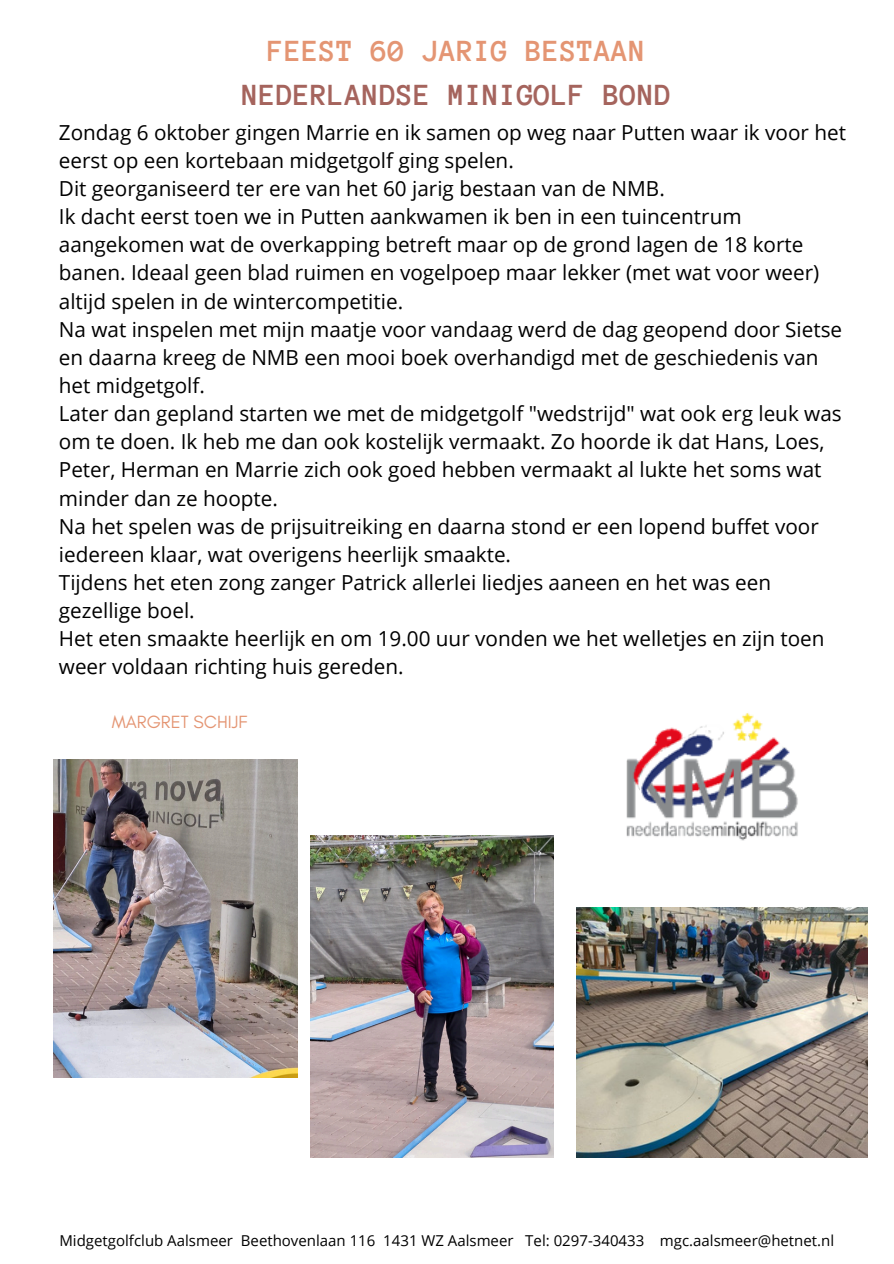
<style>
.page{position:relative;width:894px;height:1264px;background:#fff}
.page>*{position:absolute;margin:0;border:0;box-sizing:border-box;transform-origin:0 0}
.t1{font:700 31.5px/43.8px "Anonymous Pro";color:#a5645d;text-align:center}
.t2{font:20.7px/28.2px "Open Sans";color:#000}
.t3{font:18px "Glacial Indifference";color:#e49573}
.t4{font:15px "Open Sans";color:#000}
.s1{color:#e49573}
</style>
<div class="page">
<img style="left:626px;top:713px;width:172px;height:128px">
<img style="left:53px;top:760px;width:244px;height:317px">
<img style="left:311px;top:835px;width:242px;height:322px">
<img style="left:576px;top:907px;width:291px;height:250px">
<h2 class="t1" style="left:242px;top:29px;width:431px"><span class="s1">FEEST 60 JARIG BESTAAN<br></span>NEDERLANDSE MINIGOLF BOND</h2>
<h2 class="t2" style="left:59px;top:118px;width:788px">Zondag 6 oktober gingen Marrie en ik samen op weg naar Putten waar ik voor het eerst op een kortebaan midgetgolf ging spelen.<br>Dit georganiseerd ter ere van het 60 jarig bestaan van de NMB.<br>Ik dacht eerst toen we in Putten aankwamen ik ben in een tuincentrum aangekomen wat de overkapping betreft maar op de grond lagen de 18 korte banen. Ideaal geen blad ruimen en vogelpoep maar lekker (met wat voor weer) altijd spelen in de wintercompetitie.<br>Na wat inspelen met mijn maatje voor vandaag werd de dag geopend door Sietse en daarna kreeg de NMB een mooi boek overhandigd met de geschiedenis van het midgetgolf.<br>Later dan gepland starten we met de midgetgolf "wedstrijd" wat ook erg leuk was om te doen. Ik heb me dan ook kostelijk vermaakt. Zo hoorde ik dat Hans, Loes, Peter, Herman en Marrie zich ook goed hebben vermaakt al lukte het soms wat minder dan ze hoopte.<br>Na het spelen was de prijsuitreiking en daarna stond er een lopend buffet voor iedereen klaar, wat overigens heerlijk smaakte.<br>Tijdens het eten zong zanger Patrick allerlei liedjes aaneen en het was een gezellige boel.<br>Het eten smaakte heerlijk en om 19.00 uur vonden we het welletjes en zijn toen weer voldaan richting huis gereden.</h2>
<p class="t3" style="left:112px;top:711px;width:137px">MARGRET SCHIJF</p>
<p class="t4" style="left:59px;top:1230px;width:776px">Midgetgolfclub Aalsmeer Beethovenlaan 116 1431 WZ Aalsmeer Tel: 0297-340433 mgc.aalsmeer@hetnet.nl</p>
</div>
